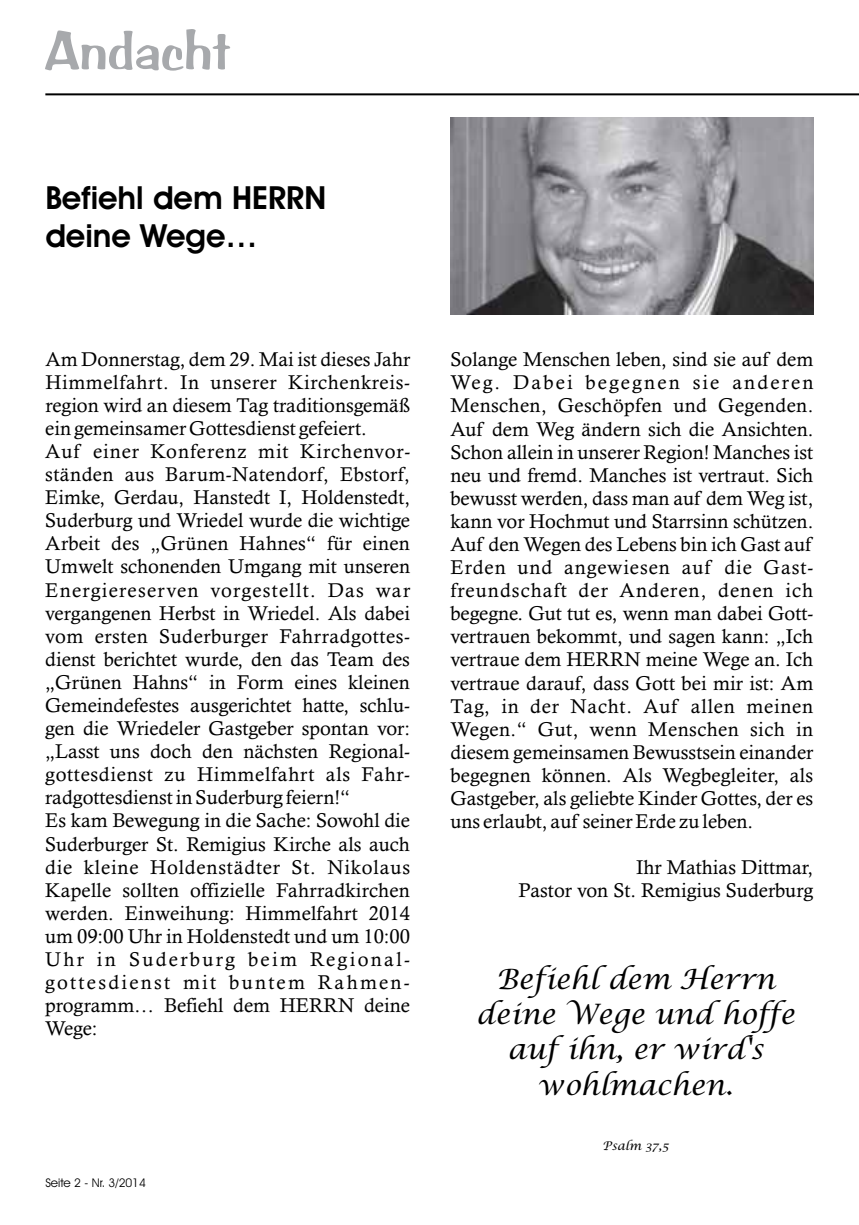
<style>
.page{position:relative;width:859px;height:1225px;background:#fff}
.page>*{position:absolute;margin:0;border:0;box-sizing:border-box;transform-origin:0 0}
.t1{font:56px "BRADDON";color:#a7a9ac}
.t2{font:600 32px/38.2px "Avant Garde IT Cby BT";color:#000}
.t3{font:italic 28px/35px "Lucida Calligraphy";color:#000;text-align:center}
.t4{font:20px/23px "Calisto";color:#000}
.t5{font:12px "Avant Garde IT Cby BT";color:#000}
.t6{font:italic 12px "Lucida Calligraphy";color:#000}
</style>
<div class="page">
<hr style="left:45px;top:93px;width:814px;height:2px;background:#000">
<img style="left:451px;top:117px;width:363px;height:198px">
<h1 class="t1" style="left:45px;top:18px;width:186px">Andacht</h1>
<h2 class="t2" style="left:45px;top:181px;width:282px">Befiehl dem HERRN deine Wege…</h2>
<p class="t4" style="left:45px;top:349px;width:367px">Am Donnerstag, dem 29. Mai ist dieses Jahr Himmelfahrt. In unserer Kirchenkreis&shy;region wird an diesem Tag traditionsgemäß ein gemeinsamer Gottesdienst gefeiert.<br>Auf einer Konferenz mit Kirchenvor&shy;ständen aus Barum-Natendorf, Ebstorf, Eimke, Gerdau, Hanstedt I, Holdenstedt, Suderburg und Wriedel wurde die wichtige Arbeit des „Grünen Hahnes“ für einen Umwelt schonenden Umgang mit unseren Energiereserven vorgestellt. Das war vergangenen Herbst in Wriedel. Als dabei vom ersten Suderburger Fahrradgottes&shy;dienst berichtet wurde, den das Team des „Grünen Hahns“ in Form eines kleinen Gemeindefestes ausgerichtet hatte, schlu&shy;gen die Wriedeler Gastgeber spontan vor: „Lasst uns doch den nächsten Regional&shy;gottesdienst zu Himmelfahrt als Fahr&shy;radgottesdienst in Suderburg feiern!“<br>Es kam Bewegung in die Sache: Sowohl die Suderburger St. Remigius Kirche als auch die kleine Holdenstädter St. Nikolaus Kapelle sollten offizielle Fahrradkirchen werden. Einweihung: Himmelfahrt 2014 um 09:00 Uhr in Holdenstedt und um 10:00<br>Uhr in Suderburg beim Regional&shy;gottesdienst mit buntem Rahmen&shy;programm… Befiehl dem HERRN deine Wege:</p>
<p class="t4" style="left:450px;top:350px;width:365px;text-align:justify">Solange Menschen leben, sind sie auf dem Weg. Dabei begegnen sie anderen Menschen, Geschöpfen und Gegenden.<br>Auf dem Weg ändern sich die Ansichten.<br>Schon allein in unserer Region! Manches ist neu und fremd. Manches ist vertraut. Sich bewusst werden, dass man auf dem Weg ist, kann vor Hochmut und Starrsinn schützen.<br>Auf den Wegen des Lebens bin ich Gast auf Erden und angewiesen auf die Gast&shy;freundschaft der Anderen, denen ich begegne. Gut tut es, wenn man dabei Gott&shy;vertrauen bekommt, und sagen kann: „Ich vertraue dem HERRN meine Wege an. Ich vertraue darauf, dass Gott bei mir ist: Am Tag, in der Nacht. Auf allen meinen Wegen.“ Gut, wenn Menschen sich in diesem gemeinsamen Bewusstsein einander begegnen können. Als Wegbegleiter, als Gastgeber, als geliebte Kinder Gottes, der es uns erlaubt, auf seiner Erde zu leben.</p>
<p class="t4" style="left:519px;top:858px;width:296px;text-align:right">Ihr Mathias Dittmar,<br>Pastor von St. Remigius Suderburg</p>
<h3 class="t3" style="left:476px;top:964px;width:320px">Befiehl dem Herrn deine Wege und hoffe auf ihn, er wird's wohlmachen.</h3>
<p class="t5" style="left:45px;top:1177px;width:102px">Seite 2 - Nr. 3/2014</p>
<p class="t6" style="left:602px;top:1139px;width:67px">Psalm 37,5</p>
</div>
